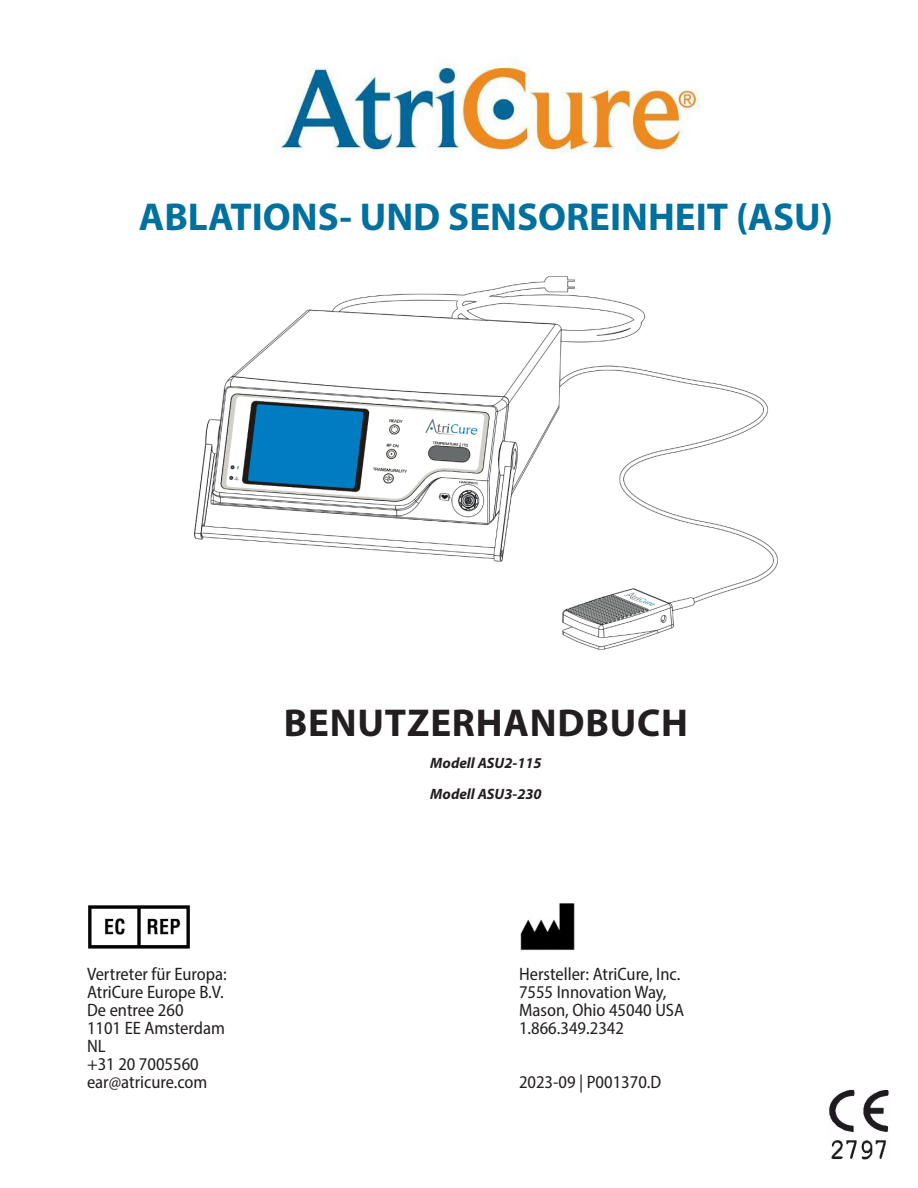
<style>
.page{position:relative;width:918px;height:1188px;background:#fff}
.page>*{position:absolute;margin:0;border:0;box-sizing:border-box;transform-origin:0 0}
.Body_Text_Indent{font:700 39px "Myriad Pro";color:#00709e}
.Cover_Subtitle{font:700 39px "Myriad Pro";letter-spacing:.02em;color:#231f20}
.Cover_Addresses{font:semi-condensed 18px "Myriad Pro";color:#231f20}
.Cover_Info{font:italic 700 15px "Myriad Pro";color:#231f20}
</style>
<div class="page">
<img style="left:275px;top:66px;width:425px;height:86px">
<img style="left:195px;top:276px;width:582px;height:374px">
<img style="left:88px;top:905px;width:102px;height:44px">
<img style="left:520px;top:903px;width:55px;height:48px">
<img style="left:829px;top:1090px;width:60px;height:70px">
<p class="Body_Text_Indent" style="left:139px;top:192px;width:696px">ABLATIONS- UND SENSOREINHEIT (ASU)</p>
<p class="Cover_Subtitle" style="left:284px;top:697px;width:406px">BENUTZERHANDBUCH</p>
<p class="Cover_Info" style="left:430px;top:753px;width:113px">Modell ASU2-115</p>
<p class="Cover_Info" style="left:430px;top:784px;width:113px">Modell ASU3-230</p>
<p class="Cover_Addresses" style="left:87px;top:963px;width:141px">Vertreter für Europa:</p>
<p class="Cover_Addresses" style="left:87px;top:981px;width:138px">AtriCure Europe B.V.</p>
<p class="Cover_Addresses" style="left:87px;top:999px;width:98px">De entree 260</p>
<p class="Cover_Addresses" style="left:87px;top:1017px;width:139px">1101 EE Amsterdam</p>
<p class="Cover_Addresses" style="left:87px;top:1035px;width:20px">NL</p>
<p class="Cover_Addresses" style="left:87px;top:1053px;width:113px">+31 20 7005560</p>
<p class="Cover_Addresses" style="left:87px;top:1071px;width:122px">ear@atricure.com</p>
<p class="Cover_Addresses" style="left:519px;top:963px;width:163px">Hersteller: AtriCure, Inc.</p>
<p class="Cover_Addresses" style="left:519px;top:981px;width:149px">7555 Innovation Way,</p>
<p class="Cover_Addresses" style="left:519px;top:999px;width:167px">Mason, Ohio 45040 USA</p>
<p class="Cover_Addresses" style="left:519px;top:1017px;width:107px">1.866.349.2342</p>
<p class="Cover_Addresses" style="left:519px;top:1071px;width:144px">2023-09 | P001370.D</p>
</div>
